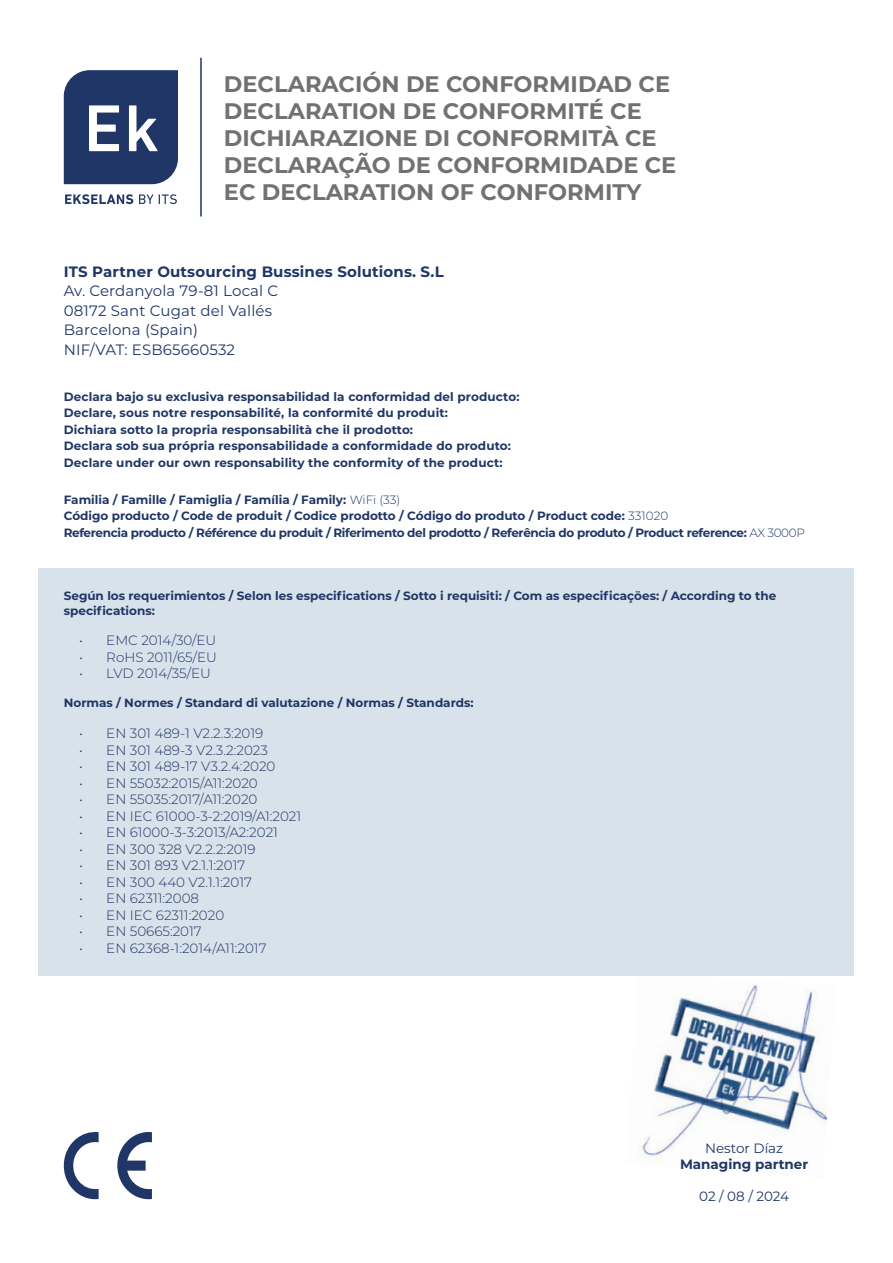
<style>
.page{position:relative;width:893px;height:1263px;background:#fff}
.page>*{position:absolute;margin:0;border:0;box-sizing:border-box;transform-origin:0 0}
.t1{font:700 22.5px/27px "Montserrat";color:#707172}
.t2{font:15px/19.5px "Montserrat";letter-spacing:.01em;color:#1f3666}
.t3{font:700 15px "Montserrat";letter-spacing:.01em;color:#1f3666}
.t4{font:300 13.5px "Montserrat";color:#1f3666}
.t5{font:13.5px "Montserrat";color:#1f3666}
.t6{font:700 13.5px "Montserrat";color:#1f3666}
.t7{font:700 12px/16.5px "Montserrat";color:#1f3666}
.t8{font:700 12px/16.5px "Montserrat";letter-spacing:-.02em;color:#1f3666}
.s1{font-weight:300}
</style>
<div class="page">
<img style="left:639px;top:981px;width:188px;height:180px">
<hr style="left:200px;top:58px;width:2px;height:158px;background:#1f3666">
<div style="left:39px;top:568px;width:815px;height:408px;background:#d8e2eb"></div>
<svg style="left:117px;top:1132px;width:35px;height:68px"></svg>
<svg style="left:63px;top:1132px;width:36px;height:68px"></svg>
<svg style="left:64px;top:70px;width:114px;height:114px;background:#3c507a"></svg>
<svg style="left:65px;top:194px;width:68px;height:10px"></svg>
<svg style="left:139px;top:194px;width:14px;height:10px"></svg>
<svg style="left:159px;top:194px;width:18px;height:10px"></svg>
<h1 class="t1" style="left:224px;top:69px;width:454px">DECLARACIÓN DE CONFORMIDAD CE<br>DECLARATION DE CONFORMITÉ CE<br>DICHIARAZIONE DI CONFORMITÀ CE<br>DECLARAÇÃO DE CONFORMIDADE CE<br>EC DECLARATION OF CONFORMITY</h1>
<p class="t3" style="left:64px;top:261px;width:381px">ITS Partner Outsourcing Bussines Solutions. S.L</p>
<p class="t2" style="left:64px;top:281px;width:216px">Av. Cerdanyola 79-81 Local C<br>08172 Sant Cugat del Vallés<br>Barcelona (Spain)<br>NIF/VAT: ESB65660532</p>
<p class="t7" style="left:64px;top:388px;width:457px">Declara bajo su exclusiva responsabilidad la conformidad del producto:<br>Declare, sous notre responsabilité, la conformité du produit:<br>Dichiara sotto la propria responsabilità che il prodotto:<br>Declara sob sua própria responsabilidade a conformidade do produto:<br>Declare under our own responsability the conformity of the product:</p>
<p class="t8" style="left:64px;top:490px;width:743px">Familia / Famille / Famiglia / Família / Family: <span class="s1">WiFi (33)<br></span>Código producto / Code de produit / Codice prodotto / Código do produto / Product code: <span class="s1">331020<br></span>Referencia producto / Référence du produit / Riferimento del prodotto / Referência do produto / Product reference: <span class="s1">AX 3000P</span></p>
<p class="t7" style="left:64px;top:588px;width:714px;line-height:14.4px">Según los requerimientos / Selon les especifications / Sotto i requisiti: / Com as especificaçöes: / According to the specifications:</p>
<p class="t4" style="left:79px;top:631px;width:138px">• EMC 2014/30/EU</p>
<p class="t4" style="left:79px;top:648px;width:139px">• RoHS 2011/65/EU</p>
<p class="t4" style="left:79px;top:664px;width:133px">• LVD 2014/35/EU</p>
<p class="t7" style="left:64px;top:694px;width:411px">Normas / Normes / Standard di valutazione / Normas / Standards:</p>
<p class="t4" style="left:79px;top:724px;width:185px">• EN 301 489-1 V2.2.3:2019</p>
<p class="t4" style="left:79px;top:741px;width:190px">• EN 301 489-3 V2.3.2:2023</p>
<p class="t4" style="left:79px;top:757px;width:198px">• EN 301 489-17 V3.2.4:2020</p>
<p class="t4" style="left:79px;top:774px;width:180px">• EN 55032:2015/A11:2020</p>
<p class="t4" style="left:79px;top:790px;width:180px">• EN 55035:2017/A11:2020</p>
<p class="t4" style="left:79px;top:807px;width:223px">• EN IEC 61000-3-2:2019/A1:2021</p>
<p class="t4" style="left:79px;top:823px;width:200px">• EN 61000-3-3:2013/A2:2021</p>
<p class="t4" style="left:79px;top:840px;width:178px">• EN 300 328 V2.2.2:2019</p>
<p class="t4" style="left:79px;top:856px;width:168px">• EN 301 893 V2.1.1:2017</p>
<p class="t4" style="left:79px;top:873px;width:174px">• EN 300 440 V2.1.1:2017</p>
<p class="t4" style="left:79px;top:889px;width:121px">• EN 62311:2008</p>
<p class="t4" style="left:79px;top:906px;width:146px">• EN IEC 62311:2020</p>
<p class="t4" style="left:79px;top:922px;width:124px">• EN 50665:2017</p>
<p class="t4" style="left:79px;top:939px;width:189px">• EN 62368-1:2014/A11:2017</p>
<p class="t5" style="left:705px;top:1139px;width:80px">Nestor Díaz</p>
<p class="t6" style="left:680px;top:1154px;width:130px">Managing partner</p>
<p class="t5" style="left:699px;top:1187px;width:92px">02 / 08 / 2024</p>
</div>
